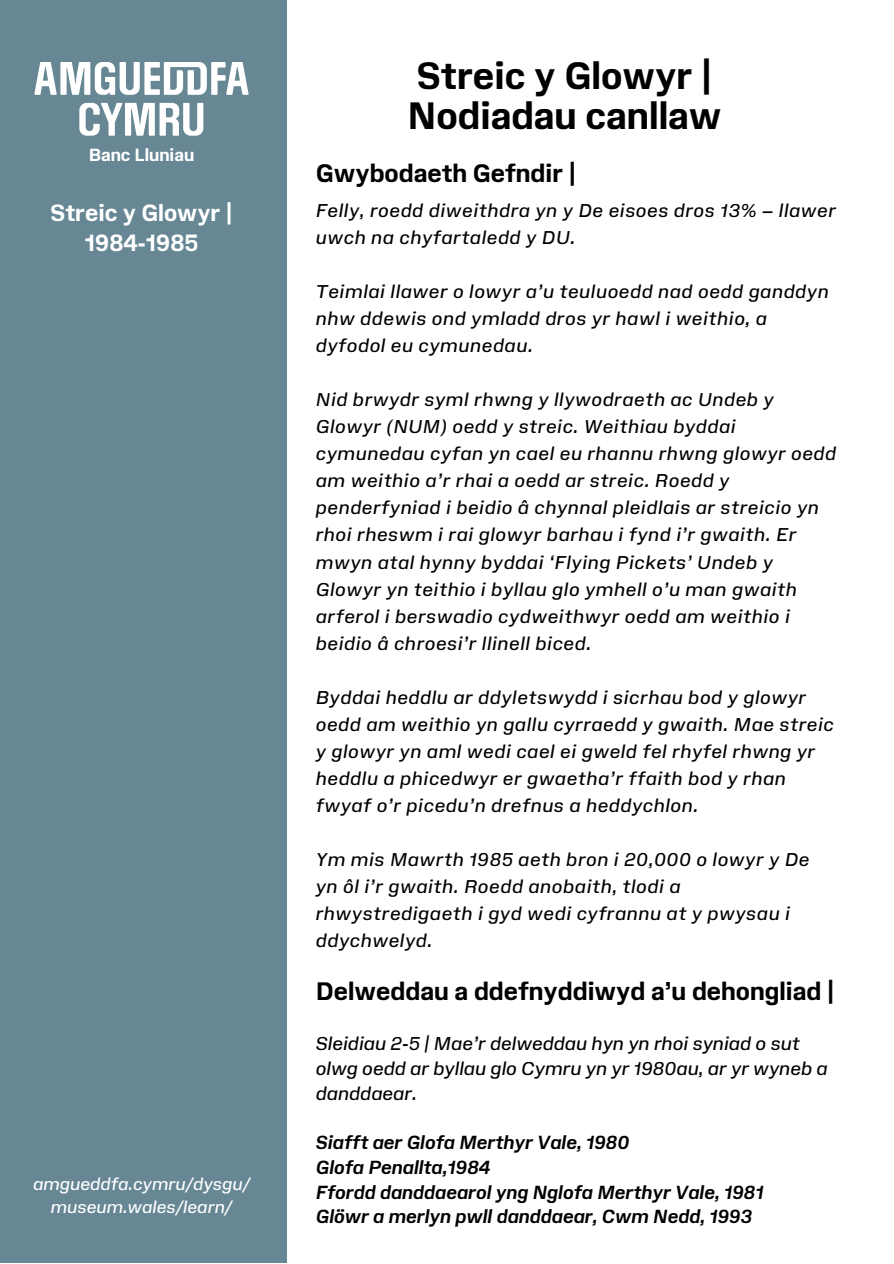
<style>
.page{position:relative;width:894px;height:1264px;background:#fff}
.page>*{position:absolute;margin:0;border:0;box-sizing:border-box;transform-origin:0 0}
.t1{font:700 36.15px/40.5px "Amgueddfa Body";color:#000}
.t2{font:700 24px "Amgueddfa Body";color:#000}
.t3{font:700 22.35px/30.3px "Amgueddfa Body";color:#fff;text-align:center}
.t4{font:italic 18px/27px "Amgueddfa Body";letter-spacing:.03em;color:#000}
.t5{font:italic 700 18px/24.8px "Amgueddfa Body";color:#000}
.t6{font:italic 18px/24.8px "Amgueddfa Body";color:#000}
.t7{font:italic 16.65px "Amgueddfa Body";color:#fff}
.t8{font:700 16.65px "Amgueddfa Body";color:#fff}
</style>
<div class="page">
<div style="left:0;top:0;width:286px;height:1262px;background:#678795"></div>
<svg style="left:34px;top:62px;width:214px;height:33px"></svg>
<svg style="left:79px;top:103px;width:124px;height:33px"></svg>
<p class="t8" style="left:89px;top:144px;width:107px">Banc Lluniau</p>
<p class="t3" style="left:51px;top:197px;width:183px">Streic y Glowyr |<br>1984-1985</p>
<h2 class="t7" style="left:33px;top:1173px;width:218px">amgueddfa.cymru/dysgu/</h2>
<p class="t7" style="left:51px;top:1196px;width:183px">museum.wales/learn/</p>
<p class="t1" style="left:407px;top:55px;width:316px">Streic y Glowyr |<br>Nodiadau canllaw</p>
<h1 class="t2" style="left:316px;top:159px;width:261px">Gwybodaeth Gefndir |</h1>
<p class="t4" style="left:316px;top:197px;width:521px">Felly, roedd diweithdra yn y De eisoes dros 13% – llawer uwch na chyfartaledd y DU.</p>
<h3 class="t4" style="left:316px;top:278px;width:514px">Teimlai llawer o lowyr a’u teuluoedd nad oedd ganddyn nhw ddewis ond ymladd dros yr hawl i weithio, a dyfodol eu cymunedau.</h3>
<h2 class="t4" style="left:316px;top:386px;width:522px">Nid brwydr syml rhwng y llywodraeth ac Undeb y Glowyr (NUM) oedd y streic. Weithiau byddai cymunedau cyfan yn cael eu rhannu rhwng glowyr oedd am weithio a’r rhai a oedd ar streic. Roedd y penderfyniad i beidio â chynnal pleidlais ar streicio yn rhoi rheswm i rai glowyr barhau i fynd i’r gwaith. Er mwyn atal hynny byddai ‘Flying Pickets’ Undeb y Glowyr yn teithio i byllau glo ymhell o’u man gwaith arferol i berswadio cydweithwyr oedd am weithio i beidio â chroesi’r llinell biced.</h2>
<p class="t4" style="left:316px;top:683px;width:519px">Byddai heddlu ar ddyletswydd i sicrhau bod y glowyr oedd am weithio yn gallu cyrraedd y gwaith. Mae streic y glowyr yn aml wedi cael ei gweld fel rhyfel rhwng yr heddlu a phicedwyr er gwaetha’r ffaith bod y rhan fwyaf o’r picedu’n drefnus a heddychlon.</p>
<p class="t4" style="left:316px;top:845px;width:495px">Ym mis Mawrth 1985 aeth bron i 20,000 o lowyr y De yn ôl i’r gwaith. Roedd anobaith, tlodi a rhwystredigaeth i gyd wedi cyfrannu at y pwysau i ddychwelyd.</p>
<h2 class="t2" style="left:316px;top:976px;width:520px">Delweddau a ddefnyddiwyd a’u dehongliad |</h2>
<p class="t6" style="left:316px;top:1030px;width:513px">Sleidiau 2-5 | Mae’r delweddau hyn yn rhoi syniad o sut olwg oedd ar byllau glo Cymru yn yr 1980au, ar yr wyneb a danddaear.</p>
<p class="t5" style="left:316px;top:1129px;width:449px">Siafft aer Glofa Merthyr Vale, 1980<br>Glofa Penallta,1984<br>Ffordd danddaearol yng Nglofa Merthyr Vale, 1981<br>Glöwr a merlyn pwll danddaear, Cwm Nedd, 1993</p>
</div>
